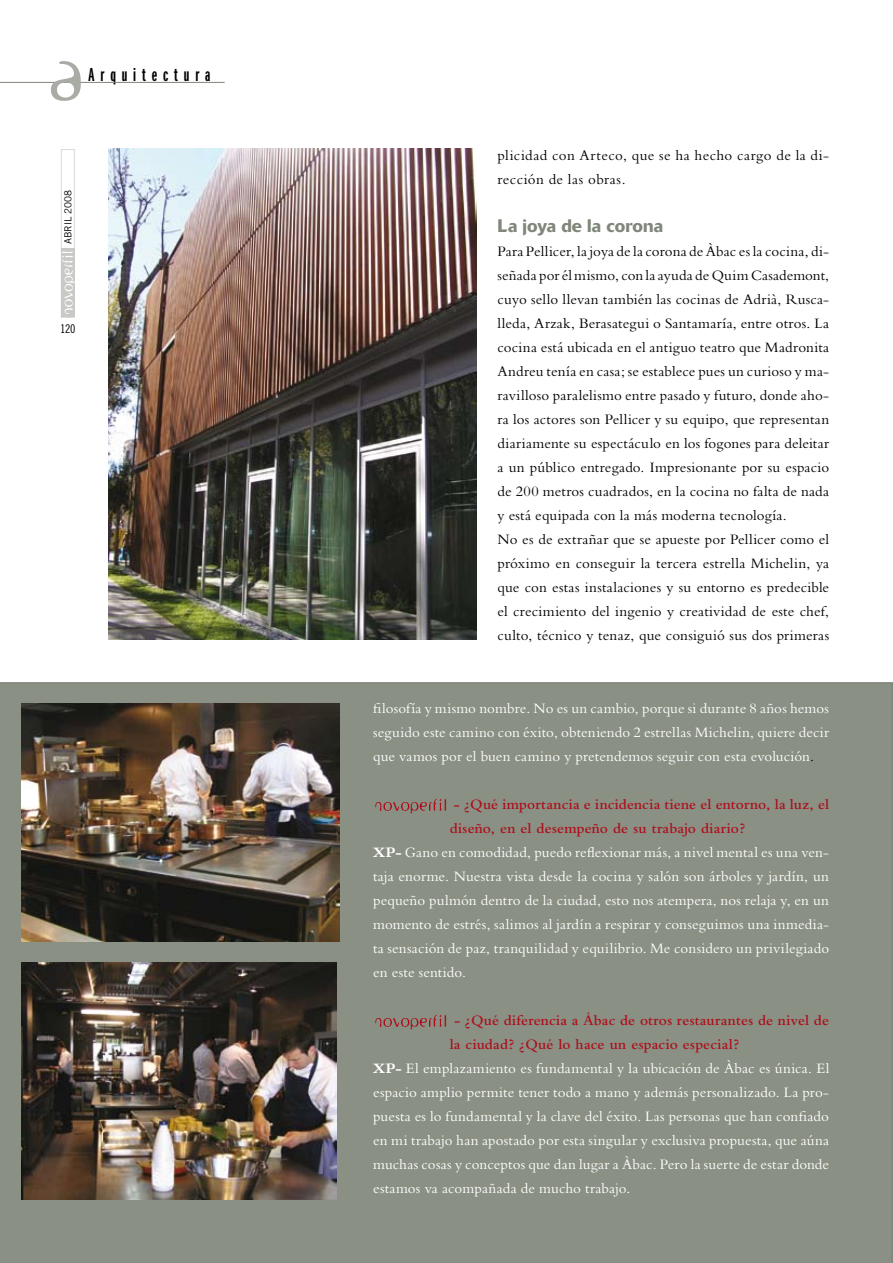
<style>
.page{position:relative;width:893px;height:1263px;background:#fff}
.page>*{position:absolute;margin:0;border:0;box-sizing:border-box;transform-origin:0 0}
.t1{font:66px "Bio Plasm LT";color:#a9aca4}
.t2{font:19.5px "Franklin Gothic Demi X Cmpr";letter-spacing:.305em;color:#000}
.t3{font:500 18px "Delta";letter-spacing:.005em;color:#7f867a}
.t4{font:15px/24px "Bembo";letter-spacing:.01em;color:#fff;text-align:justify}
.t5{font:15px/24px "Bembo";letter-spacing:.01em;color:#000}
.t6{font:600 15px "Bembo";letter-spacing:.01em;color:#ae0e1b}
.t7{font:15px/24px "Bembo";letter-spacing:.03em;color:#000}
.t8{font:12px "Trade Gothic Cond Eighteen";color:#000}
.t9{font:9.75px "Trade Gothic";letter-spacing:-.005em;color:#000}
.s1{color:#000}
.s2{font-weight:700}
</style>
<div class="page">
<div style="left:61px;top:149px;width:14px;height:169px;border:1px solid #c9cac5"></div>
<div style="left:61px;top:248px;width:14px;height:69px;background:#c9cac5"></div>
<img style="left:62px;top:251px;width:13px;height:63px">
<hr style="left:0;top:82px;width:225px;height:1px;background:#7f867a">
<div style="left:0;top:682px;width:893px;height:581px;background:#8a9184"></div>
<img style="left:108px;top:149px;width:368px;height:490px">
<img style="left:21px;top:962px;width:316px;height:237px">
<img style="left:22px;top:704px;width:317px;height:238px">
<img style="left:373px;top:794px;width:75px;height:22px">
<img style="left:373px;top:1009px;width:75px;height:23px">
<h1 class="t1" style="left:46px;top:32px;width:42px">a</h1>
<h2 class="t2" style="left:88px;top:64px;width:124px">Arquitectura</h2>
<p class="t9" style="left:62px;top:244px;width:55px;rotate:-90deg">ABRIL 2008</p>
<p class="t8" style="left:60px;top:321px;width:17px">120</p>
<p class="t7" style="left:497px;top:143px;width:333px">plicidad con Arteco, que se ha hecho cargo de la di&shy;rección de las obras.</p>
<p class="t3" style="left:497px;top:215px;width:167px">La joya de la corona</p>
<p class="t5" style="left:497px;top:239px;width:333px">Para Pellicer, la joya de la corona de Àbac es la cocina, di&shy;señada por él mismo, con la ayuda de Quim Casademont, cuyo sello llevan también las cocinas de Adrià, Rusca&shy;lleda, Arzak, Berasategui o Santamaría, entre otros. La cocina está ubicada en el antiguo teatro que Madronita Andreu tenía en casa; se establece pues un curioso y ma&shy;ravilloso paralelismo entre pasado y futuro, donde aho&shy;ra los actores son Pellicer y su equipo, que representan diariamente su espectáculo en los fogones para deleitar a un público entregado. Impresionante por su espacio de 200 metros cuadrados, en la cocina no falta de nada y está equipada con la más moderna tecnología.<br>No es de extrañar que se apueste por Pellicer como el próximo en conseguir la tercera estrella Michelin, ya que con estas instalaciones y su entorno es predecible el crecimiento del ingenio y creatividad de este chef, culto, técnico y tenaz, que consiguió sus dos primeras</p>
<p class="t4" style="left:373px;top:696px;width:458px">filosofía y mismo nombre. No es un cambio, porque si durante 8 años hemos seguido este camino con éxito, obteniendo 2 estrellas Michelin, quiere decir que vamos por el buen camino y pretendemos seguir con esta evolución<span class="s1">.</span></p>
<p class="t6" style="left:454px;top:796px;width:377px">- ¿Qué importancia e incidencia tiene el entorno, la luz, el</p>
<p class="t6" style="left:450px;top:820px;width:297px">diseño, en el desempeño de su trabajo diario?</p>
<p class="t4" style="left:373px;top:840px;width:458px"><span class="s2">XP-</span> Gano en comodidad, puedo reflexionar más, a nivel mental es una ven-</p>
<p class="t4" style="left:373px;top:864px;width:457px">taja enorme. Nuestra vista desde la cocina y salón son árboles y jardín, un</p>
<p class="t4" style="left:373px;top:888px;width:457px">pequeño pulmón dentro de la ciudad, esto nos atempera, nos relaja y, en un</p>
<p class="t4" style="left:373px;top:912px;width:458px">momento de estrés, salimos al jardín a respirar y conseguimos una inmedia-</p>
<p class="t4" style="left:373px;top:936px;width:458px">ta sensación de paz, tranquilidad y equilibrio. Me considero un privilegiado</p>
<p class="t4" style="left:373px;top:960px;width:94px">en este sentido.</p>
<p class="t6" style="left:454px;top:1012px;width:376px">- ¿Qué diferencia a Àbac de otros restaurantes de nivel de</p>
<p class="t6" style="left:450px;top:1036px;width:291px">la ciudad? ¿Qué lo hace un espacio especial?</p>
<p class="t4" style="left:373px;top:1056px;width:458px"><span class="s2">XP-</span> El emplazamiento es fundamental y la ubicación de Àbac es única. El</p>
<p class="t4" style="left:373px;top:1080px;width:458px">espacio amplio permite tener todo a mano y además personalizado. La pro-</p>
<p class="t4" style="left:373px;top:1104px;width:457px">puesta es lo fundamental y la clave del éxito. Las personas que han confiado</p>
<p class="t4" style="left:373px;top:1128px;width:457px">en mi trabajo han apostado por esta singular y exclusiva propuesta, que aúna</p>
<p class="t4" style="left:373px;top:1152px;width:458px">muchas cosas y conceptos que dan lugar a Àbac. Pero la suerte de estar donde</p>
<p class="t4" style="left:373px;top:1176px;width:259px">estamos va acompañada de mucho trabajo.</p>
</div>
